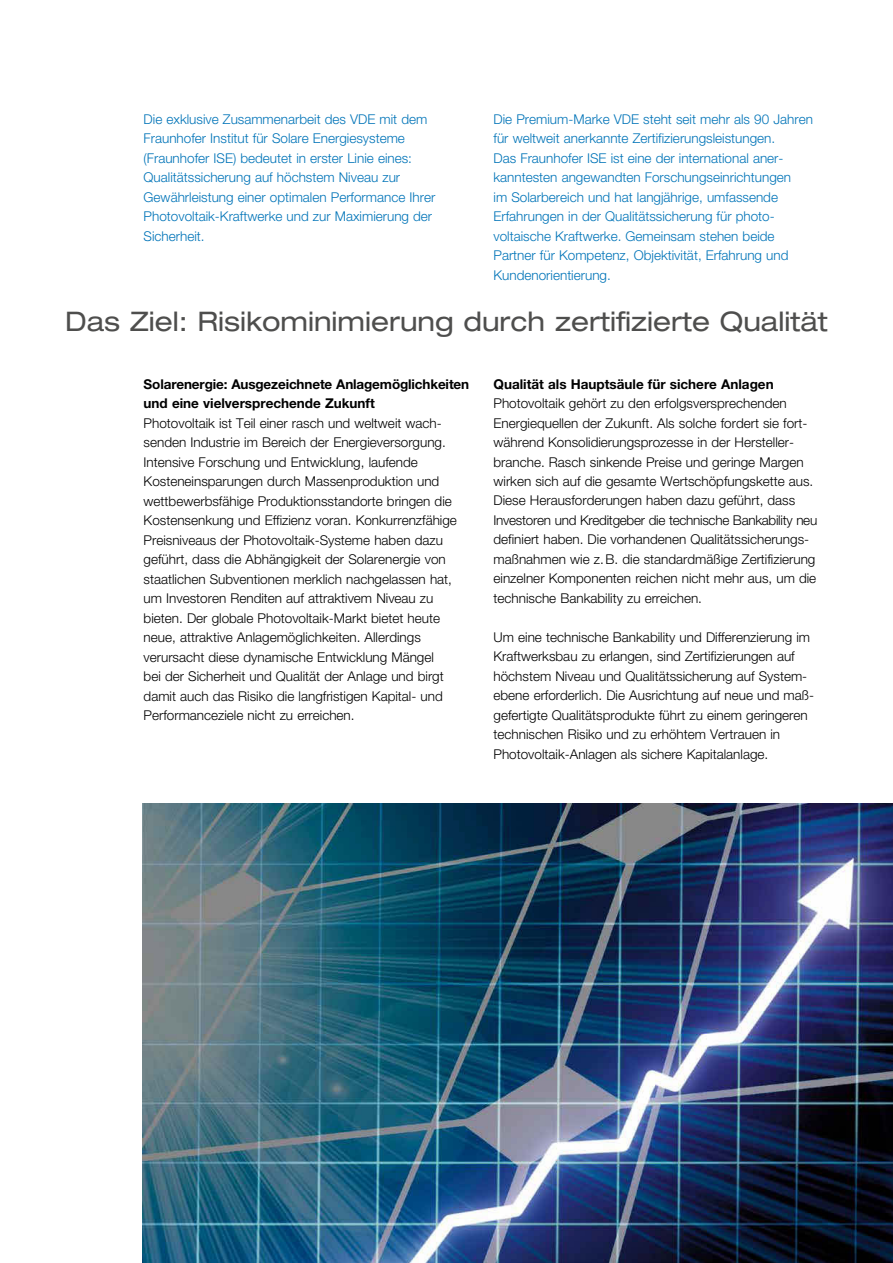
<style>
.page{position:relative;width:893px;height:1263px;background:#fff}
.page>*{position:absolute;margin:0;border:0;box-sizing:border-box;transform-origin:0 0}
.t1{font:expanded 27px "Helvetica Neue LT Std";color:#4e4e4d}
.t2{font:300 13.5px/19.5px "Helvetica Neue LT Std";color:#000}
.t3{font:300 13.5px/19.5px "Helvetica Neue LT Std";color:#0074b8}
.t4{font:700 13.5px/19.5px "Helvetica Neue LT Std";color:#000}
</style>
<div class="page">
<img style="left:142px;top:804px;width:751px;height:459px">
<p class="t3" style="left:144px;top:109px;width:293px">Die exklusive Zusammenarbeit des VDE mit dem Fraunhofer Institut für Solare Energiesysteme (Fraunhofer ISE) bedeutet in erster Linie eines:<br>Qualitätssicherung auf höchstem Niveau zur Gewährleistung einer optimalen Performance Ihrer Photovoltaik-Kraftwerke und zur Maximierung der Sicherheit.</p>
<p class="t3" style="left:494px;top:109px;width:321px">Die Premium-Marke VDE steht seit mehr als 90 Jahren für weltweit anerkannte Zertifizierungsleistungen.<br>Das Fraunhofer ISE ist eine der international aner&shy;kanntesten angewandten Forschungseinrichtungen<br>im Solarbereich und hat langjährige, umfassende Erfahrungen in der Qualitätssicherung für photo&shy;voltaische Kraftwerke. Gemeinsam stehen beide Partner für Kompetenz, Objektivität, Erfahrung und Kundenorientierung.</p>
<h1 class="t1" style="left:65px;top:305px;width:764px">Das Ziel: Risikominimierung durch zertifizierte Qualität</h1>
<p class="t4" style="left:144px;top:374px;width:327px">Solarenergie: Ausgezeichnete Anlagemöglichkeiten und eine vielversprechende Zukunft</p>
<p class="t2" style="left:144px;top:413px;width:315px">Photovoltaik ist Teil einer rasch und weltweit wach&shy;senden Industrie im Bereich der Energieversorgung.<br>Intensive Forschung und Entwicklung, laufende Kosteneinsparungen durch Massenproduktion und wettbewerbsfähige Produktionsstandorte bringen die Kostensenkung und Effizienz voran. Konkurrenzfähige Preisniveaus der Photovoltaik-Systeme haben dazu geführt, dass die Abhängigkeit der Solarenergie von staatlichen Subventionen merklich nachgelassen hat, um Investoren Renditen auf attraktivem Niveau zu bieten. Der globale Photovoltaik-Markt bietet heute neue, attraktive Anlagemöglichkeiten. Allerdings verursacht diese dynamische Entwicklung Mängel<br>bei der Sicherheit und Qualität der Anlage und birgt damit auch das Risiko die langfristigen Kapital- und Performanceziele nicht zu erreichen.</p>
<p class="t4" style="left:494px;top:374px;width:282px">Qualität als Hauptsäule für sichere Anlagen</p>
<p class="t2" style="left:494px;top:393px;width:325px">Photovoltaik gehört zu den erfolgsversprechenden Energiequellen der Zukunft. Als solche fordert sie fort&shy;während Konsolidierungsprozesse in der Hersteller&shy;branche. Rasch sinkende Preise und geringe Margen wirken sich auf die gesamte Wertschöpfungskette aus.<br>Diese Herausforderungen haben dazu geführt, dass Investoren und Kreditgeber die technische Bankability neu definiert haben. Die vorhandenen Qualitätssicherungs&shy;maßnahmen wie z.B. die standardmäßige Zertifizierung einzelner Komponenten reichen nicht mehr aus, um die technische Bankability zu erreichen.</p>
<p class="t2" style="left:494px;top:627px;width:322px">Um eine technische Bankability und Differenzierung im Kraftwerksbau zu erlangen, sind Zertifizierungen auf höchstem Niveau und Qualitätssicherung auf System&shy;ebene erforderlich. Die Ausrichtung auf neue und maß&shy;gefertigte Qualitätsprodukte führt zu einem geringeren technischen Risiko und zu erhöhtem Vertrauen in Photovoltaik-Anlagen als sichere Kapitalanlage.</p>
</div>
